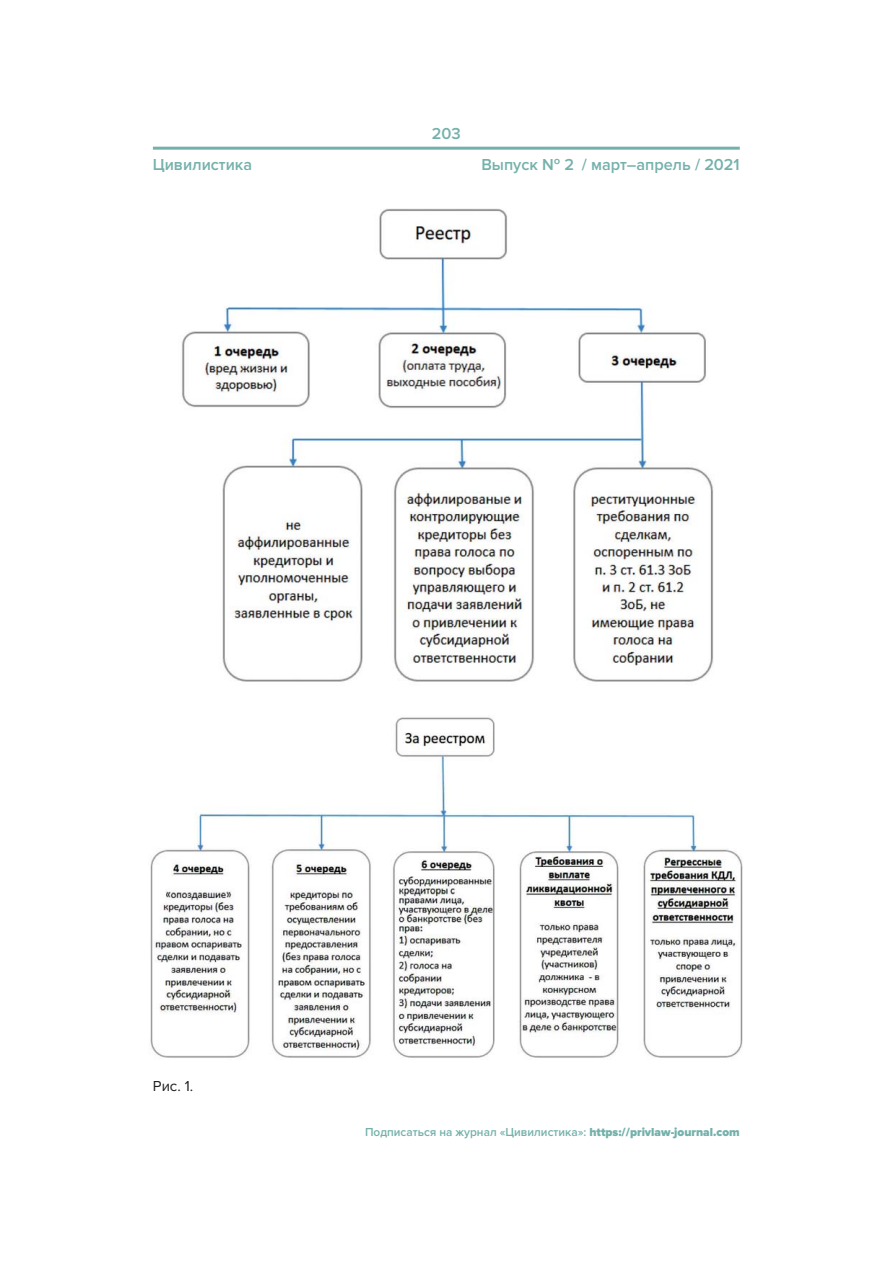
<style>
.page{position:relative;width:893px;height:1263px;background:#fff}
.page>*{position:absolute;margin:0;border:0;box-sizing:border-box;transform-origin:0 0}
.t1{font:600 16.5px "Proxima Nova";color:#74b1ab}
.t2{font:15px "Proxima Nova";color:#231f20}
.t3{font:600 12px "Proxima Nova";color:#74b1ab}
.s1{font-weight:900}
</style>
<div class="page">
<hr style="left:153px;top:147px;width:587px;height:3px;background:#74b1ab">
<img style="left:182px;top:208px;width:531px;height:474px">
<img style="left:150px;top:717px;width:593px;height:341px">
<h1 class="t1" style="left:432px;top:127px;width:30px">203</h1>
<h1 class="t1" style="left:153px;top:158px;width:101px">Цивилистика</h1>
<h1 class="t1" style="left:481px;top:158px;width:260px">Выпуск № 2 / март–апрель / 2021</h1>
<p class="t2" style="left:153px;top:1080px;width:42px">Рис. 1.</p>
<p class="t3" style="left:365px;top:1127px;width:376px">Подписаться на журнал «Цивилистика»: <span class="s1">https://privlaw-journal.com</span></p>
</div>
